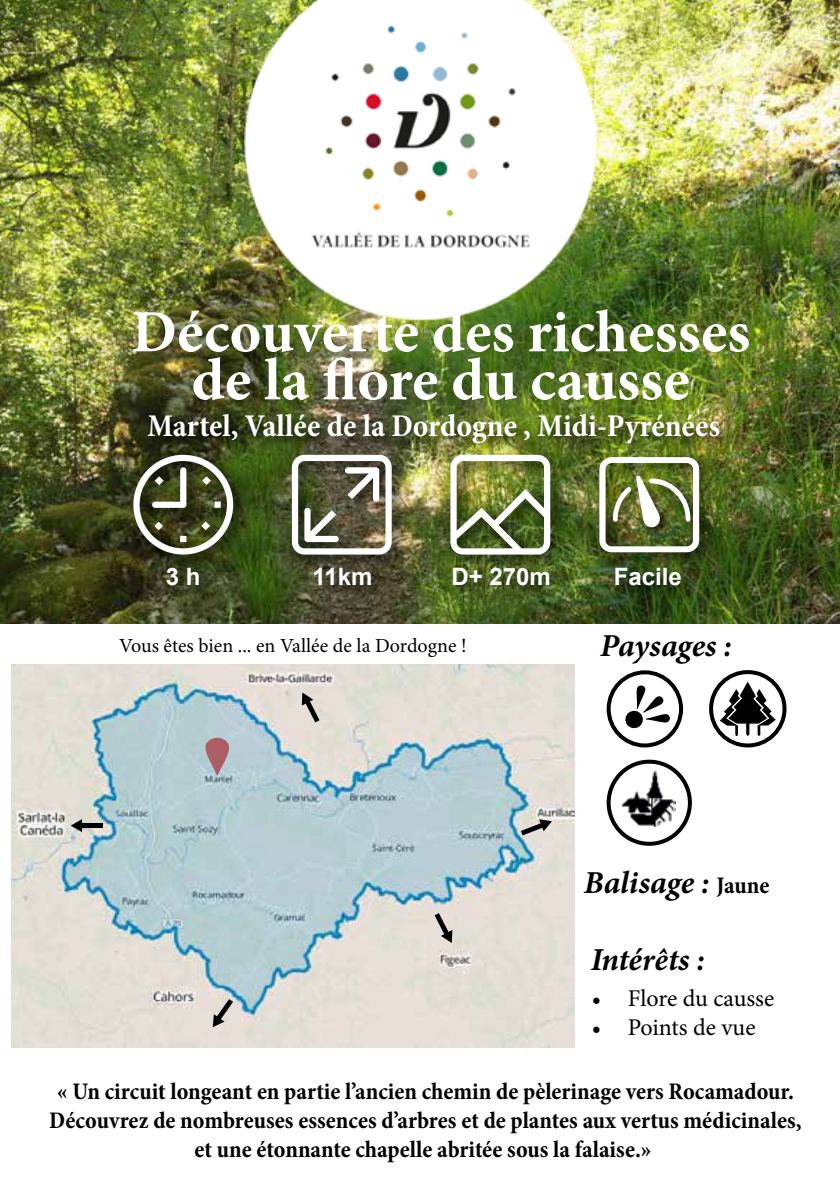
<style>
.page{position:relative;width:840px;height:1191px;background:#fff}
.page>*{position:absolute;margin:0;border:0;box-sizing:border-box;transform-origin:0 0}
.t1{font:700 60px/48px "Minion Pro";color:#fff;text-align:center}
.t2{font:700 condensed 32px "Minion Pro";color:#fff}
.t3{font:italic 700 32px "Minion Pro";color:#000}
.t4{font:700 condensed 24px/28.8px "Minion Pro";color:#000;text-align:center}
.t5{font:24px "Minion Pro";color:#000}
.t6{font:700 24px "Arial";color:#fff}
.t7{font:20px "Minion Pro";color:#000}
.s1{font-style:normal;font-stretch:condensed;font-size:24px}
</style>
<div class="page">
<img style="left:0;top:0;width:839px;height:624px">
<div style="left:144px;top:409px;width:591px;height:50px;background:#000;opacity:.75"></div>
<div style="left:162px;top:563px;width:53px;height:38px;background:#000;opacity:.75"></div>
<div style="left:310px;top:563px;width:77px;height:38px;background:#000;opacity:.75"></div>
<div style="left:448px;top:563px;width:117px;height:38px;background:#000;opacity:.75"></div>
<div style="left:610px;top:563px;width:86px;height:38px;background:#000;opacity:.75"></div>
<div style="left:445px;top:449px;width:121px;height:122px;background:#000;opacity:.75"></div>
<img style="left:450px;top:455px;width:100px;height:99px">
<div style="left:286px;top:449px;width:122px;height:122px;background:#000;opacity:.75"></div>
<svg style="left:292px;top:455px;width:99px;height:99px"></svg>
<div style="left:128px;top:449px;width:122px;height:122px;background:#000;opacity:.75"></div>
<svg style="left:133px;top:455px;width:100px;height:99px"></svg>
<div style="left:593px;top:451px;width:122px;height:118px;background:#000;opacity:.75"></div>
<img style="left:599px;top:457px;width:99px;height:95px">
<img style="left:11px;top:664px;width:563px;height:383px">
<svg style="left:205px;top:738px;width:24px;height:38px"></svg>
<svg style="left:301px;top:692px;width:18px;height:30px"></svg>
<hr style="left:79px;top:823px;width:24px;height:4px;background:#000">
<svg style="left:71px;top:819px;width:11px;height:13px"></svg>
<svg style="left:212px;top:999px;width:21px;height:28px"></svg>
<svg style="left:434px;top:913px;width:18px;height:30px"></svg>
<svg style="left:520px;top:819px;width:31px;height:16px"></svg>
<img style="left:237px;top:0;width:366px;height:326px">
<div style="left:606px;top:670px;width:77px;height:77px;border:4px solid #000;border-radius:50%"></div>
<svg style="left:625px;top:685px;width:44px;height:44px"></svg>
<svg style="left:719px;top:681px;width:56px;height:55px"></svg>
<div style="left:708px;top:670px;width:78px;height:77px;border:4px solid #000;border-radius:50%"></div>
<img style="left:622px;top:769px;width:52px;height:57px">
<div style="left:606px;top:759px;width:85px;height:87px;border:4px solid #000;border-radius:50%"></div>
<h1 class="t1" style="left:131px;top:307px;width:620px">Découverte des richesses de la flore du causse</h1>
<h2 class="t2" style="left:147px;top:404px;width:574px">Martel, Vallée de la Dordogne , Midi-Pyrénées</h2>
<p class="t6" style="left:166px;top:561px;width:36px">3 h</p>
<p class="t6" style="left:312px;top:561px;width:62px">11km</p>
<p class="t6" style="left:451px;top:561px;width:101px">D+ 270m</p>
<p class="t6" style="left:613px;top:561px;width:70px">Facile</p>
<p class="t7" style="left:119px;top:632px;width:349px">Vous êtes bien ... en Vallée de la Dordogne !</p>
<h2 class="t3" style="left:599px;top:623px;width:133px">Paysages :</h2>
<h2 class="t3" style="left:583px;top:860px;width:187px">Balisage : <span class="s1">Jaune</span></h2>
<h2 class="t3" style="left:590px;top:937px;width:116px">Intérêts :</h2>
<p class="t5" style="left:591px;top:982px;width:184px">• Flore du causse</p>
<p class="t5" style="left:591px;top:1011px;width:165px">• Points de vue</p>
<p class="t4" style="left:49px;top:1077px;width:753px">« Un circuit longeant en partie l’ancien chemin de pèlerinage vers Rocamadour.<br>Découvrez de nombreuses essences d’arbres et de plantes aux vertus médicinales, et une étonnante chapelle abritée sous la falaise.»</p>
</div>
